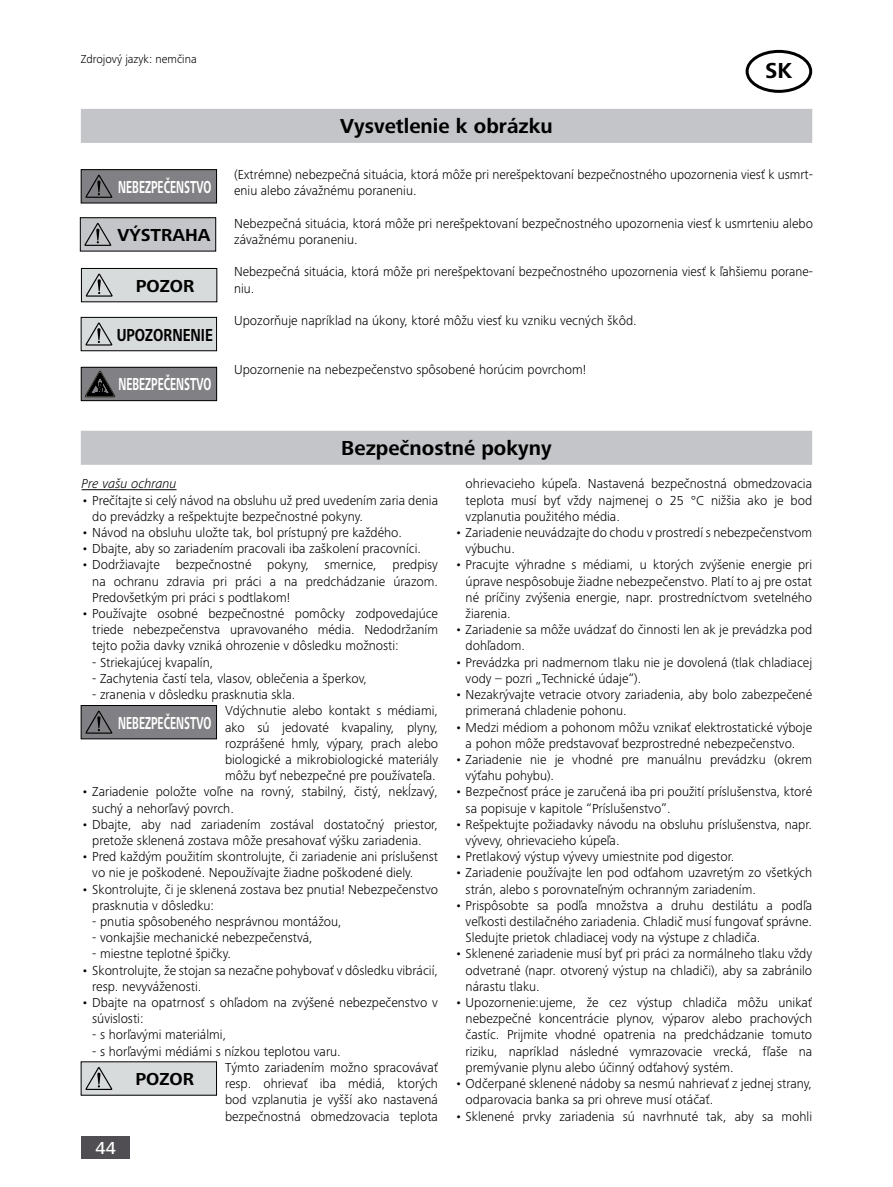
<style>
.page{position:relative;width:893px;height:1187px;background:#fff}
.page>*{position:absolute;margin:0;border:0;box-sizing:border-box;transform-origin:0 0}
.t1{font:700 22.5px "Frutiger Next IKA";color:#000}
.t2{font:700 21px "Frutiger Next IKA";color:#000}
.t3{font:700 18px "Frutiger Next IKA";color:#fff;scale:.6 1}
.t4{font:700 18px "Frutiger Next IKA";color:#000}
.t5{font:700 18px "Frutiger Next IKA";color:#000;scale:.78 1}
.t6{font:500 18px "Frutiger Next IKA";color:#fff}
.t7{font:300 13.5px/16.2px "Frutiger Next IKA";color:#000}
.t8{font:italic 300 13.5px "Frutiger Next IKA";color:#000}
.t9{font:300 12px "Frutiger Next IKA";color:#000}
</style>
<div class="page">
<div style="left:82px;top:1135px;width:48px;height:23px;background:#504e53"></div>
<hr style="left:82px;top:489px;width:95px;height:1px;background:#000">
<div style="left:81px;top:705px;width:136px;height:33px;background:#818084"></div>
<div style="left:81px;top:705px;width:136px;height:34px;border:1px solid #000"></div>
<svg style="left:85px;top:710px;width:27px;height:24px"></svg>
<div style="left:81px;top:1061px;width:136px;height:34px;background:#d8dbdc"></div>
<svg style="left:85px;top:1067px;width:27px;height:23px"></svg>
<div style="left:746px;top:50px;width:66px;height:43px;border:3px solid #000;border-radius:50%"></div>
<div style="left:82px;top:431px;width:729px;height:33px;background:#c3c5c8"></div>
<div style="left:81px;top:431px;width:731px;height:34px;border:2px solid #c3c5c8"></div>
<div style="left:82px;top:110px;width:729px;height:32px;background:#c3c5c8"></div>
<div style="left:81px;top:109px;width:731px;height:34px;border:2px solid #c3c5c8"></div>
<div style="left:81px;top:367px;width:136px;height:33px;background:#818084"></div>
<div style="left:81px;top:367px;width:136px;height:34px;border:1px solid #000"></div>
<svg style="left:85px;top:371px;width:30px;height:26px"></svg>
<div style="left:81px;top:170px;width:136px;height:33px;background:#818084"></div>
<div style="left:81px;top:169px;width:136px;height:34px;border:1px solid #000"></div>
<svg style="left:85px;top:174px;width:27px;height:24px"></svg>
<div style="left:81px;top:268px;width:136px;height:34px;background:#d8dbdc"></div>
<div style="left:81px;top:268px;width:136px;height:34px;border:1px solid #000"></div>
<svg style="left:85px;top:273px;width:28px;height:24px"></svg>
<div style="left:80px;top:218px;width:136px;height:33px;background:#c3c5c8"></div>
<div style="left:80px;top:217px;width:136px;height:34px;border:1px solid #000"></div>
<svg style="left:84px;top:222px;width:27px;height:24px"></svg>
<div style="left:81px;top:317px;width:136px;height:34px;background:#d8dbdc"></div>
<div style="left:81px;top:317px;width:136px;height:34px;border:1px solid #000"></div>
<svg style="left:85px;top:322px;width:27px;height:24px"></svg>
<p class="t9" style="left:81px;top:52px;width:117px">Zdrojový jazyk: nemčina</p>
<h3 class="t3" style="left:118px;top:176px;width:157px">NEBEZPEČENSTVO</h3>
<h3 class="t4" style="left:118px;top:224px;width:94px">VÝSTRAHA</h3>
<h3 class="t4" style="left:136px;top:275px;width:60px">POZOR</h3>
<h3 class="t5" style="left:117px;top:324px;width:125px">UPOZORNENIE</h3>
<h3 class="t3" style="left:118px;top:374px;width:157px">NEBEZPEČENSTVO</h3>
<h2 class="t2" style="left:340px;top:114px;width:214px">Vysvetlenie k obrázku</h2>
<h1 class="t1" style="left:765px;top:58px;width:29px">SK</h1>
<p class="t7" style="left:234px;top:166px;width:580px">(Extrémne) nebezpečná situácia, ktorá môže pri nerešpektovaní bezpečnostného upozornenia viesť k usmrt&shy;eniu alebo závažnému poraneniu.</p>
<p class="t7" style="left:234px;top:215px;width:580px">Nebezpečná situácia, ktorá môže pri nerešpektovaní bezpečnostného upozornenia viesť k usmrteniu alebo závažnému poraneniu.</p>
<p class="t7" style="left:234px;top:264px;width:580px">Nebezpečná situácia, ktorá môže pri nerešpektovaní bezpečnostného upozornenia viesť k ľahšiemu porane&shy;niu.</p>
<p class="t7" style="left:234px;top:312px;width:404px">Upozorňuje napríklad na úkony, ktoré môžu viesť ku vzniku vecných škôd.</p>
<p class="t7" style="left:234px;top:361px;width:354px">Upozornenie na nebezpečenstvo spôsobené horúcim povrchom!</p>
<h2 class="t2" style="left:341px;top:436px;width:212px">Bezpečnostné pokyny</h2>
<p class="t8" style="left:82px;top:476px;width:96px">Pre vašu ochranu</p>
<p class="t7" style="left:92px;top:492px;width:347px;text-indent:-11px">• Prečítajte si celý návod na obsluhu už pred uvedením zaria denia do prevádzky a rešpektujte bezpečnostné pokyny.</p>
<p class="t7" style="left:82px;top:524px;width:322px">• Návod na obsluhu uložte tak, bol prístupný pre každého.</p>
<p class="t7" style="left:82px;top:540px;width:341px">• Dbajte, aby so zariadením pracovali iba zaškolení pracovníci.</p>
<p class="t7" style="left:92px;top:556px;width:347px;text-align:justify;text-indent:-11px">• Dodržiavajte bezpečnostné pokyny, smernice, predpisy na ochranu zdravia pri práci a na predchádzanie úrazom.<br>Predovšetkým pri práci s podtlakom!</p>
<p class="t7" style="left:92px;top:605px;width:347px;text-align:justify;text-indent:-11px">• Používajte osobné bezpečnostné pomôcky zodpovedajúce triede nebezpečenstva upravovaného média. Nedodržaním tejto požia davky vzniká ohrozenie v dôsledku možnosti:</p>
<p class="t7" style="left:92px;top:654px;width:123px">- Striekajúcej kvapalín,</p>
<p class="t7" style="left:92px;top:670px;width:276px">- Zachytenia častí tela, vlasov, oblečenia a šperkov,</p>
<p class="t7" style="left:225px;top:686px;width:215px;text-indent:-133px">- zranenia v dôsledku prasknutia skla.<br>Vdýchnutie alebo kontakt s médiami, ako sú jedovaté kvapaliny, plyny, rozprášené hmly, výpary, prach alebo biologické a mikrobiologické materiály môžu byť nebezpečné pre používateľa.</p>
<p class="t7" style="left:92px;top:783px;width:347px;text-indent:-11px">• Zariadenie položte voľne na rovný, stabilný, čistý, nekĺzavý, suchý a nehorľavý povrch.</p>
<p class="t7" style="left:82px;top:816px;width:358px;text-align:center">• Dbajte, aby nad zariadením zostával dostatočný priestor, pretože sklenená zostava môže presahovať výšku zariadenia.</p>
<p class="t7" style="left:92px;top:848px;width:347px;text-indent:-11px">• Pred každým použitím skontrolujte, či zariadenie ani príslušenst vo nie je poškodené. Nepoužívajte žiadne poškodené diely.</p>
<p class="t7" style="left:92px;top:880px;width:347px;text-indent:-11px">• Skontrolujte, či je sklenená zostava bez pnutia! Nebezpečenstvo prasknutia v dôsledku:</p>
<p class="t7" style="left:92px;top:913px;width:251px">- pnutia spôsobeného nesprávnou montážou,</p>
<p class="t7" style="left:92px;top:929px;width:222px">- vonkajšie mechanické nebezpečenstvá,</p>
<p class="t7" style="left:92px;top:945px;width:140px">- miestne teplotné špičky.</p>
<p class="t7" style="left:92px;top:961px;width:347px;text-indent:-11px">• Skontrolujte, že stojan sa nezačne pohybovať v dôsledku vibrácií, resp. nevyváženosti.</p>
<p class="t7" style="left:92px;top:994px;width:347px;text-indent:-11px">• Dbajte na opatrnosť s ohľadom na zvýšené nebezpečenstvo v súvislosti:</p>
<p class="t7" style="left:92px;top:1026px;width:136px">- s horľavými materiálmi,</p>
<p class="t7" style="left:225px;top:1042px;width:215px;text-indent:-133px">- s horľavými médiámi s nízkou teplotou varu.<br>Týmto zariadením možno spracovávať resp. ohrievať iba médiá, ktorých bod vzplanutia je vyšší ako nastavená bezpečnostná obmedzovacia teplota</p>
<h3 class="t3" style="left:118px;top:712px;width:157px">NEBEZPEČENSTVO</h3>
<h3 class="t4" style="left:135px;top:1068px;width:60px">POZOR</h3>
<h3 class="t6" style="left:96px;top:1137px;width:22px">44</h3>
<p class="t7" style="left:466px;top:475px;width:348px;text-align:justify">ohrievacieho kúpeľa. Nastavená bezpečnostná obmedzovacia teplota musí byť vždy najmenej o 25 °C nižšia ako je bod vzplanutia použitého média.</p>
<p class="t7" style="left:466px;top:524px;width:348px;text-indent:-11px">• Zariadenie neuvádzajte do chodu v prostredí s nebezpečenstvom výbuchu.</p>
<p class="t7" style="left:466px;top:556px;width:348px;text-align:justify;text-indent:-11px">• Pracujte výhradne s médiami, u ktorých zvýšenie energie pri úprave nespôsobuje žiadne nebezpečenstvo. Platí to aj pre ostat né príčiny zvýšenia energie, napr. prostredníctvom svetelného žiarenia.</p>
<p class="t7" style="left:466px;top:621px;width:348px;text-indent:-11px">• Zariadenie sa môže uvádzať do činnosti len ak je prevádzka pod dohľadom.</p>
<p class="t7" style="left:466px;top:654px;width:348px;text-indent:-11px">• Prevádzka pri nadmernom tlaku nie je dovolená (tlak chladiacej vody – pozri „Technické údaje“).</p>
<p class="t7" style="left:466px;top:686px;width:348px;text-indent:-11px">• Nezakrývajte vetracie otvory zariadenia, aby bolo zabezpečené primeraná chladenie pohonu.</p>
<p class="t7" style="left:455px;top:718px;width:359px;text-align:center">• Medzi médiom a pohonom môžu vznikať elektrostatické výboje a pohon môže predstavovať bezprostredné nebezpečenstvo.</p>
<p class="t7" style="left:466px;top:751px;width:348px;text-indent:-11px">• Zariadenie nie je vhodné pre manuálnu prevádzku (okrem výťahu pohybu).</p>
<p class="t7" style="left:466px;top:783px;width:348px;text-indent:-11px">• Bezpečnosť práce je zaručená iba pri použití príslušenstva, ktoré sa popisuje v kapitole “Príslušenstvo”.</p>
<p class="t7" style="left:466px;top:816px;width:348px;text-indent:-11px">• Rešpektujte požiadavky návodu na obsluhu príslušenstva, napr. vývevy, ohrievacieho kúpeľa.</p>
<p class="t7" style="left:455px;top:848px;width:281px">• Pretlakový výstup vývevy umiestnite pod digestor.</p>
<p class="t7" style="left:466px;top:864px;width:348px;text-indent:-11px">• Zariadenie používajte len pod odťahom uzavretým zo všetkých strán, alebo s porovnateľným ochranným zariadením.</p>
<p class="t7" style="left:466px;top:897px;width:348px;text-align:justify;text-indent:-11px">• Prispôsobte sa podľa množstva a druhu destilátu a podľa veľkosti destilačného zariadenia. Chladič musí fungovať správne.<br>Sledujte prietok chladiacej vody na výstupe z chladiča.</p>
<p class="t7" style="left:466px;top:945px;width:348px;text-align:justify;text-indent:-11px">• Sklenené zariadenie musí byť pri práci za normálneho tlaku vždy odvetrané (napr. otvorený výstup na chladiči), aby sa zabránilo nárastu tlaku.</p>
<p class="t7" style="left:466px;top:994px;width:348px;text-align:justify;text-indent:-11px">• Upozornenie:ujeme, že cez výstup chladiča môžu unikať nebezpečné koncentrácie plynov, výparov alebo prachových častíc. Prijmite vhodné opatrenia na predchádzanie tomuto riziku, napríklad následné vymrazovacie vrecká, fľaše na premývanie plynu alebo účinný odťahový systém.</p>
<p class="t7" style="left:466px;top:1075px;width:348px;text-indent:-11px">• Odčerpané sklenené nádoby sa nesmú nahrievať z jednej strany, odparovacia banka sa pri ohreve musí otáčať.</p>
<p class="t7" style="left:455px;top:1107px;width:359px">• Sklenené prvky zariadenia sú navrhnuté tak, aby sa mohli</p>
</div>
